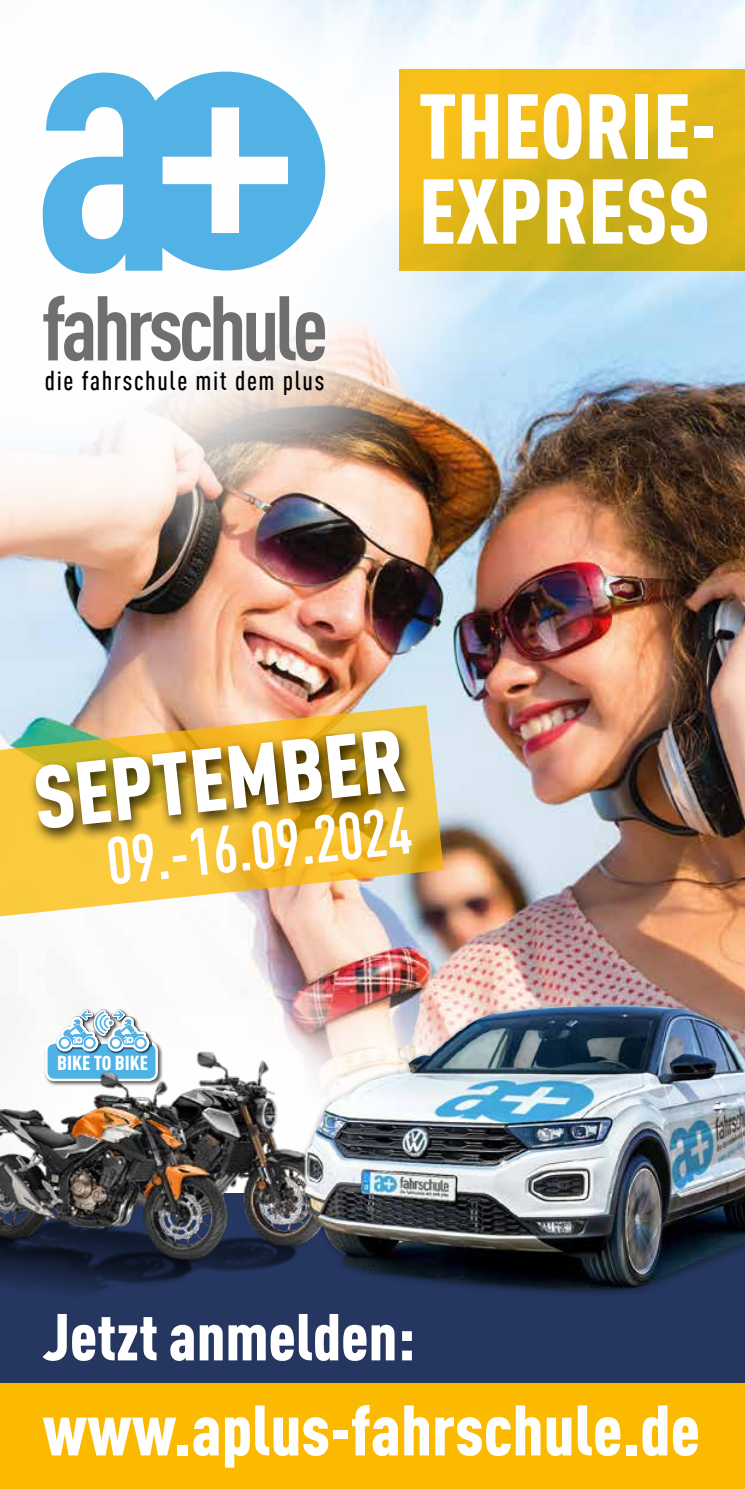
<style>
.page{position:relative;width:745px;height:1489px;background:#fff}
.page>*{position:absolute;margin:0;border:0;box-sizing:border-box;transform-origin:0 0}
.t1{font:900 90.25px/85px "MPDIN Pro Cond";color:#fff}
.t2{font:700 90.25px "MPDIN Pro Cond";letter-spacing:-.05em;color:#706f6f}
.t3{font:900 87.5px "MPDIN Pro Cond";color:#fff}
.t4{font:900 70.25px "MPDIN Pro Cond";color:#fff}
.t5{font:900 65.25px "MPDIN Pro Cond";color:#fff}
.t6{font:500 64.25px "MPDIN Pro Cond";color:#fff}
.t7{font:500 26.75px "MPDIN Pro Cond";letter-spacing:.06em;color:#000}
.t8{font:900 19.75px "MPDIN Pro Cond";color:#fff}
</style>
<div class="page">
<img style="left:0;top:0;width:744px;height:900px">
<img style="left:0;top:0;width:523px;height:562px">
<svg style="left:43px;top:72px;width:282px;height:202px"></svg>
<div style="left:0;top:1210px;width:744px;height:278px;background:#fbba00"></div>
<div style="left:0;top:1193px;width:744px;height:189px;background:#253761"></div>
<img style="left:0;top:1008px;width:195px;height:286px">
<svg style="left:399px;top:69px;width:345px;height:202px;background:#dfb619"></svg>
<img style="left:0;top:705px;width:443px;height:212px">
<svg style="left:108px;top:845px;width:45px;height:39px;background:#fbd25d"></svg>
<div style="left:161px;top:871px;width:7px;height:8px;border:1px solid #fff"></div>
<svg style="left:172px;top:845px;width:36px;height:30px"></svg>
<svg style="left:216px;top:845px;width:20px;height:28px"></svg>
<div style="left:242px;top:862px;width:8px;height:8px;border:1px solid #fff"></div>
<svg style="left:252px;top:845px;width:45px;height:24px"></svg>
<svg style="left:314px;top:845px;width:97px;height:17px;background:#f7c64a"></svg>
<div style="left:27px;top:725px;width:392px;height:120px;background:#000;opacity:.8"></div>
<img style="left:195px;top:900px;width:549px;height:394px">
<h1 class="t2" style="left:42px;top:265px;width:288px">fahrschule</h1>
<p class="t7" style="left:45px;top:362px;width:281px">die fahrschule mit dem plus</p>
<h1 class="t1" style="left:418px;top:78px;width:299px">THEORIE-<br>EXPRESS</h1>
<h2 class="t3" style="left:27px;top:735px;width:373px;rotate:-6deg">SEPTEMBER</h2>
<h3 class="t6" style="left:102px;top:818px;width:307px;rotate:-6deg">09.-16.09.2024</h3>
<p class="t8" style="left:57px;top:1048px;width:92px">BIKE TO BIKE</p>
<h3 class="t5" style="left:43px;top:1290px;width:374px">Jetzt anmelden:</h3>
<h3 class="t4" style="left:43px;top:1379px;width:658px">www.aplus-fahrschule.de</h3>
</div>
